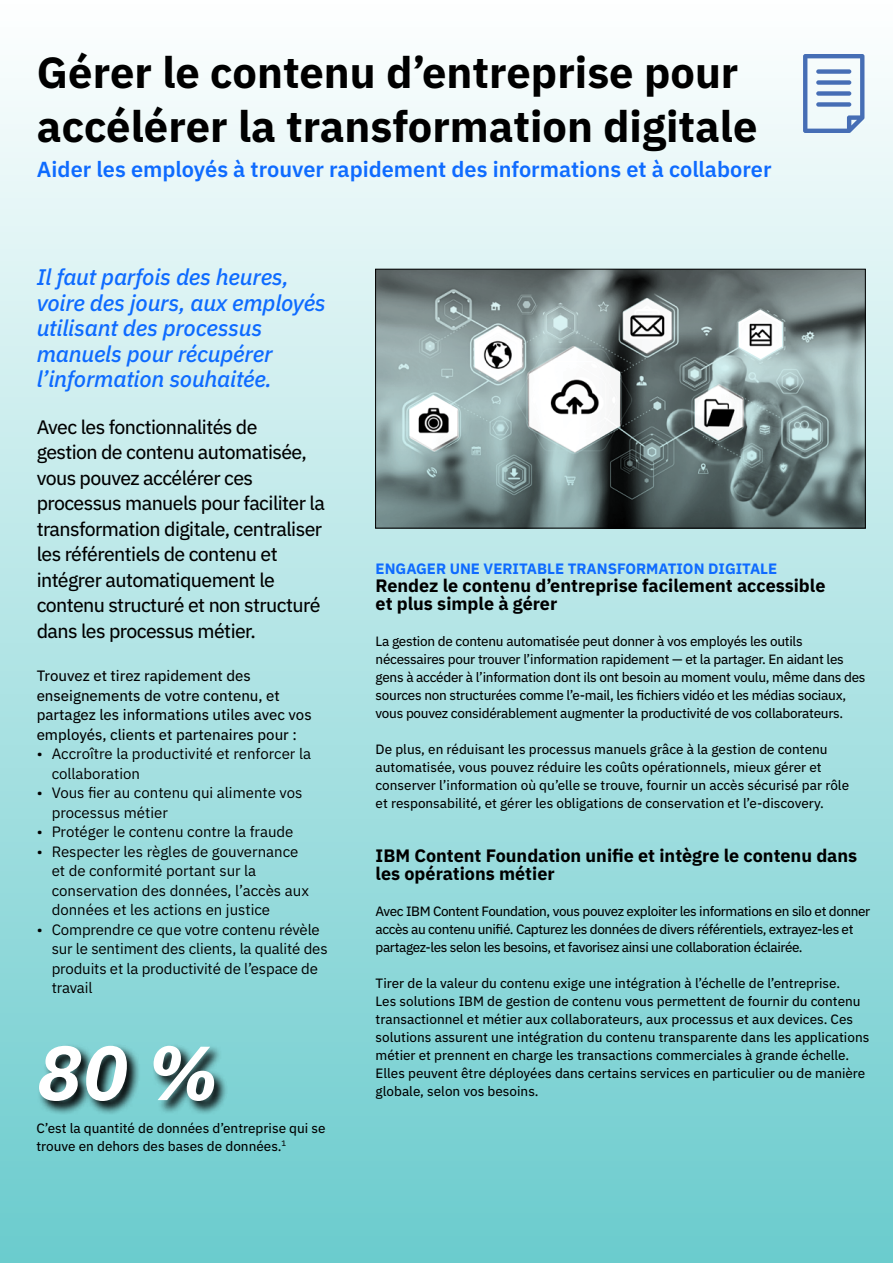
<style>
.page{position:relative;width:893px;height:1263px;background:#fff}
.page>*{position:absolute;margin:0;border:0;box-sizing:border-box;transform-origin:0 0}
.t1{font:italic 700 76.5px "IBM Plex Sans";color:#fff}
.t2{font:700 43.5px/54px "IBM Plex Sans";color:#000}
.t3{font:italic 500 22.5px/25.5px "IBM Plex Sans";letter-spacing:-.01em;color:#0e6bff}
.t4{font:600 21.75px "IBM Plex Sans";color:#0e6bff}
.t5{font:19.5px/25.5px "IBM Plex Sans Text";letter-spacing:-.03em;color:#000}
.t6{font:700 18px/18px "IBM Plex Sans";color:#000}
.t7{font:15px/19.5px "IBM Plex Sans";color:#000}
.t8{font:15px/19.5px "IBM Plex Sans Text";color:#000}
.t9{font:700 15px "IBM Plex Sans";color:#0e6bff}
.t10{font:13.5px/18px "IBM Plex Sans Text";letter-spacing:-.005em;color:#000}
.t11{font:13.5px/18px "IBM Plex Sans Text";letter-spacing:-.03em;color:#000}
</style>
<div class="page">
<div style="left:0;top:0;width:893px;height:1263px;background:linear-gradient(to bottom,#fdfefe,#6bcbcd)"></div>
<img style="left:377px;top:271px;width:487px;height:255px">
<div style="left:375px;top:269px;width:491px;height:259px;border:1px solid #010101"></div>
<svg style="left:37px;top:1043px;width:191px;height:72px;background:#579091"></svg>
<svg style="left:803px;top:54px;width:61px;height:79px"></svg>
<div style="left:816px;top:102px;width:35px;height:5px;background:#466eb5;border-radius:2px"></div>
<div style="left:816px;top:91px;width:35px;height:5px;background:#466eb5;border-radius:2px"></div>
<div style="left:816px;top:80px;width:35px;height:5px;background:#466eb5;border-radius:2px"></div>
<div style="left:816px;top:69px;width:35px;height:5px;background:#466eb5;border-radius:2px"></div>
<h2 class="t2" style="left:37px;top:42px;width:722px">Gérer le contenu d’entreprise pour accélérer la transformation digitale</h2>
<h3 class="t4" style="left:37px;top:152px;width:736px">Aider les employés à trouver rapidement des informations et à collaborer</h3>
<h3 class="t3" style="left:37px;top:262px;width:291px">Il faut parfois des heures, voire des jours, aux employés utilisant des processus manuels pour récupérer l’information souhaitée.</h3>
<p class="t5" style="left:37px;top:412px;width:290px">Avec les fonctionnalités de<br>gestion de contenu automatisée, vous pouvez accélérer ces processus manuels pour faciliter la transformation digitale, centraliser les référentiels de contenu et intégrer automatiquement le contenu structuré et non structuré dans les processus métier.</p>
<p class="t8" style="left:37px;top:665px;width:277px">Trouvez et tirez rapidement des enseignements de votre contenu, et partagez les informations utiles avec vos employés, clients et partenaires pour :</p>
<p class="t7" style="left:52px;top:743px;width:261px;text-indent:-15px">• Accroître la productivité et renforcer la collaboration</p>
<p class="t7" style="left:52px;top:782px;width:252px;text-indent:-15px">• Vous fier au contenu qui alimente vos processus métier</p>
<p class="t7" style="left:37px;top:821px;width:258px">• Protéger le contenu contre la fraude</p>
<p class="t7" style="left:52px;top:840px;width:259px;text-indent:-15px">• Respecter les règles de gouvernance et de conformité portant sur la conservation des données, l’accès aux données et les actions en justice</p>
<p class="t7" style="left:52px;top:918px;width:277px;text-indent:-15px">• Comprendre ce que votre contenu révèle sur le sentiment des clients, la qualité des produits et la productivité de l’espace de travail</p>
<h1 class="t1" style="left:37px;top:1012px;width:183px">80 %</h1>
<p class="t10" style="left:36px;top:1136px;width:251px">trouve en dehors des bases de données.<sup>1</sup></p>
<p class="t10" style="left:36px;top:1118px;width:291px">C’est la quantité de données d’entreprise qui se</p>
<p class="t9" style="left:376px;top:556px;width:403px">ENGAGER UNE VERITABLE TRANSFORMATION DIGITALE</p>
<h3 class="t6" style="left:376px;top:575px;width:451px">Rendez le contenu d’entreprise facilement accessible et plus simple à gérer</h3>
<p class="t10" style="left:376px;top:631px;width:491px">La gestion de contenu automatisée peut donner à vos employés les outils nécessaires pour trouver l’information rapidement — et la partager. En aidant les gens à accéder à l’information dont ils ont besoin au moment voulu, même dans des sources non structurées comme l’e-mail, les fichiers vidéo et les médias sociaux, vous pouvez considérablement augmenter la productivité de vos collaborateurs.</p>
<p class="t10" style="left:376px;top:739px;width:475px">De plus, en réduisant les processus manuels grâce à la gestion de contenu automatisée, vous pouvez réduire les coûts opérationnels, mieux gérer et conserver l’information où qu’elle se trouve, fournir un accès sécurisé par rôle et responsabilité, et gérer les obligations de conservation et l’e-discovery.</p>
<h3 class="t6" style="left:376px;top:845px;width:483px">IBM Content Foundation unifie et intègre le contenu dans les opérations métier</h3>
<p class="t11" style="left:376px;top:901px;width:496px">Avec IBM Content Foundation, vous pouvez exploiter les informations en silo et donner accès au contenu unifié. Capturez les données de divers référentiels, extrayez-les et partagez-les selon les besoins, et favorisez ainsi une collaboration éclairée.</p>
<p class="t10" style="left:376px;top:973px;width:495px">Tirer de la valeur du contenu exige une intégration à l’échelle de l’entreprise.<br>Les solutions IBM de gestion de contenu vous permettent de fournir du contenu transactionnel et métier aux collaborateurs, aux processus et aux devices. Ces solutions assurent une intégration du contenu transparente dans les applications métier et prennent en charge les transactions commerciales à grande échelle.<br>Elles peuvent être déployées dans certains services en particulier ou de manière globale, selon vos besoins.</p>
</div>
